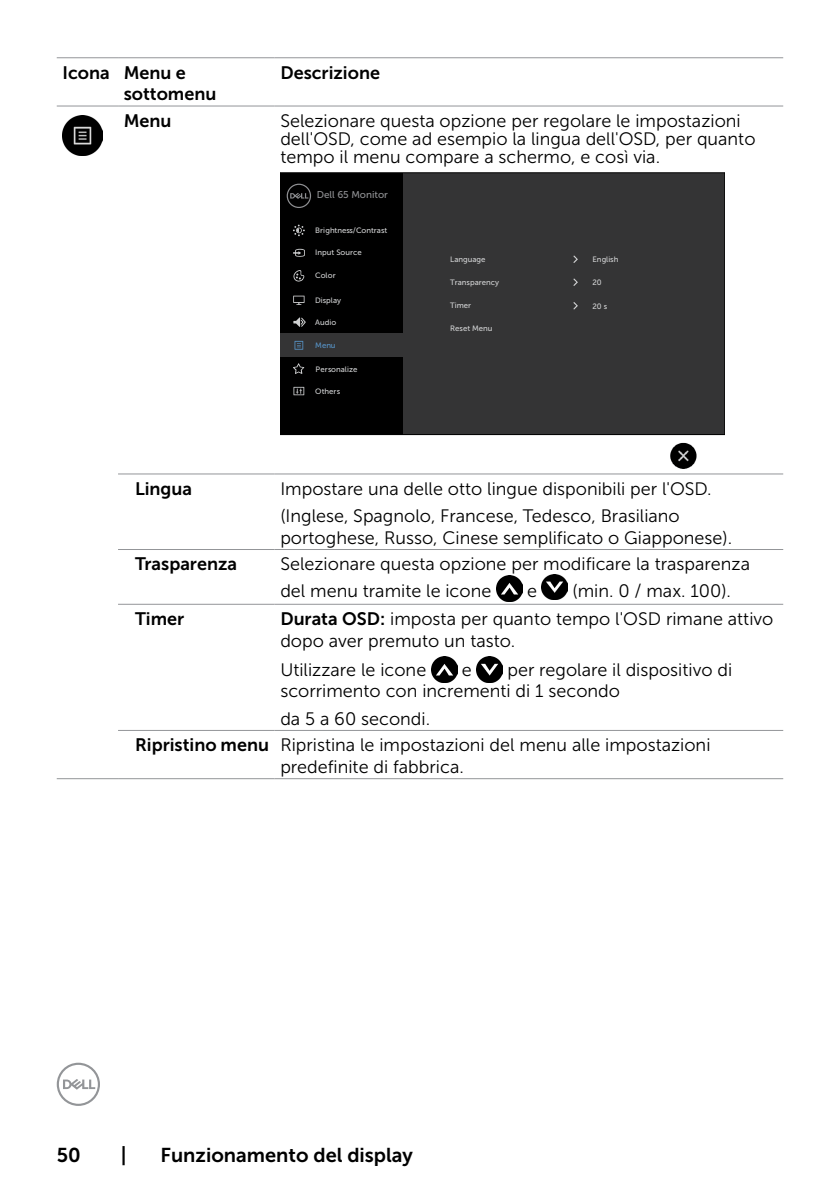
<style>
.page{position:relative;width:840px;height:1191px;background:#fff}
.page>*{position:absolute;margin:0;border:0;box-sizing:border-box;transform-origin:0 0}
.t1{font:20px "Museo Sans For Dell 700";color:#000}
.t2{font:18px/18px "Museo Sans For Dell 300";color:#000}
.t3{font:18px/21.6px "Museo Sans For Dell 700";color:#000}
.t4{font:9.8px "Museo Sans For Dell 500";color:#8f9093}
.t5{font:7.8px "Museo Sans For Dell 500";color:#d0d1d2}
.t6{font:7.8px "Museo Sans For Dell 500";color:#5793c6}
.s1{font-family:"Museo Sans For Dell 700"}
</style>
<div class="page">
<svg style="left:57px;top:1062px;width:43px;height:44px"></svg>
<hr style="left:57px;top:106px;width:61px;height:1px;background:#939598">
<hr style="left:118px;top:106px;width:156px;height:1px;background:#939598">
<hr style="left:274px;top:106px;width:508px;height:1px;background:#939598">
<hr style="left:57px;top:57px;width:61px;height:1px;background:#939598">
<hr style="left:118px;top:57px;width:156px;height:1px;background:#939598">
<hr style="left:274px;top:57px;width:508px;height:1px;background:#939598">
<hr style="left:118px;top:778px;width:156px;height:1px;background:#939598">
<hr style="left:274px;top:778px;width:508px;height:1px;background:#939598">
<hr style="left:118px;top:473px;width:156px;height:1px;background:#939598">
<hr style="left:274px;top:473px;width:508px;height:1px;background:#939598">
<hr style="left:118px;top:549px;width:156px;height:1px;background:#939598">
<hr style="left:274px;top:549px;width:508px;height:1px;background:#939598">
<hr style="left:118px;top:604px;width:156px;height:1px;background:#939598">
<hr style="left:274px;top:604px;width:508px;height:1px;background:#939598">
<hr style="left:118px;top:730px;width:156px;height:1px;background:#939598">
<hr style="left:274px;top:730px;width:508px;height:1px;background:#939598">
<hr style="left:57px;top:778px;width:61px;height:1px;background:#939598">
<img style="left:62px;top:116px;width:40px;height:39px">
<div style="left:280px;top:173px;width:444px;height:261px;background:#343435"></div>
<div style="left:280px;top:173px;width:122px;height:261px;background:#000"></div>
<svg style="left:293px;top:225px;width:11px;height:11px"></svg>
<svg style="left:286px;top:184px;width:25px;height:24px"></svg>
<div style="left:280px;top:334px;width:122px;height:23px;background:#343435"></div>
<svg style="left:293px;top:249px;width:11px;height:8px"></svg>
<svg style="left:293px;top:270px;width:11px;height:12px"></svg>
<svg style="left:293px;top:296px;width:11px;height:9px"></svg>
<svg style="left:293px;top:387px;width:11px;height:8px"></svg>
<svg style="left:293px;top:317px;width:13px;height:10px"></svg>
<svg style="left:294px;top:341px;width:9px;height:9px"></svg>
<svg style="left:293px;top:363px;width:11px;height:11px"></svg>
<img style="left:670px;top:442px;width:26px;height:26px">
<svg style="left:573px;top:255px;width:4px;height:8px"></svg>
<svg style="left:573px;top:278px;width:4px;height:8px"></svg>
<svg style="left:573px;top:302px;width:4px;height:7px"></svg>
<img style="left:496px;top:575px;width:26px;height:26px">
<img style="left:541px;top:574px;width:26px;height:26px">
<img style="left:431px;top:657px;width:26px;height:26px">
<img style="left:476px;top:656px;width:26px;height:26px">
<p class="t3" style="left:124px;top:62px;width:94px;text-indent:-61px">Icona Menu e sottomenu</p>
<p class="t3" style="left:280px;top:62px;width:101px">Descrizione</p>
<p class="t3" style="left:124px;top:110px;width:49px">Menu</p>
<p class="t2" style="left:280px;top:112px;width:476px">Selezionare questa opzione per regolare le impostazioni dell'OSD, come ad esempio la lingua dell'OSD, per quanto tempo il menu compare a schermo, e così via.</p>
<p class="t4" style="left:316px;top:190px;width:73px">Dell 65 Monitor</p>
<p class="t5" style="left:315px;top:226px;width:73px">Brightness/Contrast</p>
<p class="t5" style="left:315px;top:248px;width:48px">Input Source</p>
<p class="t5" style="left:315px;top:271px;width:22px">Color</p>
<p class="t5" style="left:315px;top:296px;width:27px">Display</p>
<p class="t5" style="left:315px;top:318px;width:23px">Audio</p>
<p class="t6" style="left:315px;top:341px;width:22px">Menu</p>
<p class="t5" style="left:315px;top:365px;width:43px">Personalize</p>
<p class="t5" style="left:315px;top:386px;width:26px">Others</p>
<p class="t5" style="left:450px;top:255px;width:37px">Language</p>
<p class="t5" style="left:450px;top:278px;width:50px">Transparency</p>
<p class="t5" style="left:450px;top:301px;width:22px">Timer</p>
<p class="t5" style="left:450px;top:324px;width:44px">Reset Menu</p>
<p class="t5" style="left:592px;top:255px;width:27px">English</p>
<p class="t5" style="left:592px;top:278px;width:11px">20</p>
<p class="t5" style="left:592px;top:302px;width:16px">20 s</p>
<p class="t3" style="left:135px;top:478px;width:58px">Lingua</p>
<p class="t2" style="left:280px;top:475px;width:432px;line-height:27.2px">Impostare una delle otto lingue disponibili per l'OSD. (Inglese, Spagnolo, Francese, Tedesco, Brasiliano</p>
<p class="t2" style="left:280px;top:529px;width:453px">portoghese, Russo, Cinese semplificato o Giapponese).</p>
<p class="t3" style="left:135px;top:553px;width:103px">Trasparenza</p>
<p class="t2" style="left:280px;top:551px;width:471px;line-height:26.6px">Selezionare questa opzione per modificare la trasparenza del menu tramite le icone</p>
<p class="t2" style="left:526px;top:582px;width:11px">e</p>
<p class="t2" style="left:572px;top:582px;width:160px">(min. 0 / max. 100).</p>
<p class="t3" style="left:135px;top:608px;width:51px">Timer</p>
<p class="t2" style="left:280px;top:608px;width:494px;line-height:21.6px"><span class="s1">Durata OSD:</span> imposta per quanto tempo l'OSD rimane attivo dopo aver premuto un tasto.</p>
<p class="t2" style="left:280px;top:661px;width:147px">Utilizzare le icone</p>
<p class="t2" style="left:461px;top:661px;width:11px">e</p>
<p class="t2" style="left:280px;top:659px;width:453px;line-height:21.6px;text-indent:227px">per regolare il dispositivo di scorrimento con incrementi di 1 secondo</p>
<p class="t2" style="left:135px;top:705px;width:576px;line-height:26.6px;text-indent:145px">da 5 a 60 secondi.<br><span class="s1">Ripristino menu</span> Ripristina le impostazioni del menu alle impostazioni</p>
<p class="t2" style="left:280px;top:758px;width:185px">predefinite di fabbrica.</p>
<p class="t1" style="left:57px;top:1143px;width:25px">50</p>
<p class="t1" style="left:121px;top:1143px;width:7px">|</p>
<p class="t1" style="left:160px;top:1143px;width:254px">Funzionamento del display</p>
</div>
